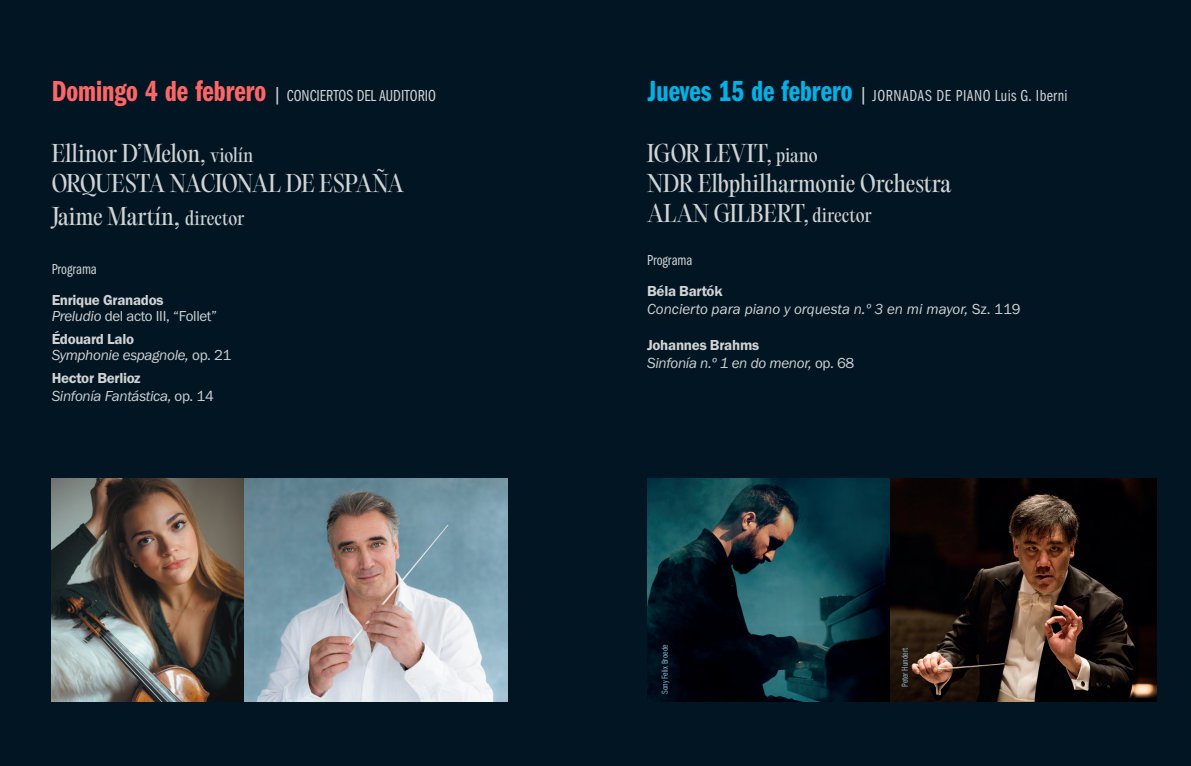
<style>
.page{position:relative;width:1191px;height:766px;background:#fff}
.page>*{position:absolute;margin:0;border:0;box-sizing:border-box;transform-origin:0 0}
.t1{font:22.5px/30px "PP Editorial Old";letter-spacing:-.01em;color:#d1d2d4}
.t2{font:16.5px "Franklin Gothic URW Com Boo";letter-spacing:.02em;color:#d1d2d4}
.t3{font:16.5px "Franklin Gothic URW Com Boo";color:#d1d2d4}
.t4{font:15px "Franklin Gothic URW Boo Ita";letter-spacing:-.02em;color:#d1d2d4}
.t5{font:15px "Franklin Gothic URW Dem";letter-spacing:-.02em;color:#d1d2d4}
.t6{font:15px "Franklin Gothic URW Boo Ita";color:#d1d2d4}
.t7{font:15px "Franklin Gothic URW Boo";letter-spacing:-.02em;color:#d1d2d4}
.t8{font:15px "Franklin Gothic URW Com Boo";color:#d1d2d4}
.t9{font:9px "Franklin Gothic URW Com Boo";color:#8cafcc}
.s1{font-family:"Franklin Gothic URW Com Dem";font-size:30px;color:#f66}
.s2{font-size:21px}
.s3{font-size:18px}
.s4{font-size:25.5px}
.s5{font-family:"Franklin Gothic URW Boo Ita"}
.s6{font-family:"Franklin Gothic URW Boo"}
.s7{font-family:"Franklin Gothic URW Com Dem";font-size:30px;color:#01b0e4}
</style>
<div class="page">
<div style="left:0;top:0;width:1191px;height:765px;background:#011622"></div>
<img style="left:52px;top:478px;width:192px;height:223px">
<img style="left:244px;top:478px;width:263px;height:223px">
<img style="left:647px;top:478px;width:244px;height:223px">
<img style="left:891px;top:478px;width:265px;height:223px">
<p class="t3" style="left:52px;top:84px;width:386px"><span class="s1">Domingo 4 de febrero</span> <span class="s2">|</span> CONCIERTOS DEL AUDITORIO</p>
<p class="t1" style="left:52px;top:138px;width:354px">Ellinor D’Melon, <span class="s3">violín<br></span>ORQUESTA NACIONAL DE ESPAÑA</p>
<p class="t1" style="left:52px;top:201px;width:194px">Jaime Martín<span class="s4">,</span> <span class="s3">director</span></p>
<p class="t8" style="left:52px;top:259px;width:47px">Programa</p>
<p class="t5" style="left:52px;top:290px;width:113px">Enrique Granados</p>
<p class="t7" style="left:52px;top:307px;width:167px"><span class="s5">Preludio</span> del acto III, “Follet”</p>
<p class="t5" style="left:52px;top:329px;width:84px">Édouard Lalo</p>
<p class="t4" style="left:52px;top:346px;width:181px">Symphonie espagnole, <span class="s6">op. 21</span></p>
<p class="t5" style="left:52px;top:368px;width:91px">Hector Berlioz</p>
<p class="t4" style="left:52px;top:386px;width:164px">Sinfonía Fantástica, <span class="s6">op. 14</span></p>
<p class="t2" style="left:647px;top:84px;width:422px"><span class="s7">Jueves 15 de febrero</span> <span class="s2">|</span> JORNADAS DE PIANO Luis G. Iberni</p>
<p class="t1" style="left:647px;top:138px;width:305px">IGOR LEVIT, <span class="s3">piano<br></span>NDR Elbphilharmonie Orchestra<br>ALAN GILBERT, <span class="s3">director</span></p>
<p class="t8" style="left:647px;top:249px;width:47px">Programa</p>
<p class="t5" style="left:647px;top:281px;width:77px">Béla Bartók</p>
<p class="t6" style="left:647px;top:299px;width:375px">Concierto para piano y orquesta n.º 3 en mi mayor, <span class="s6">Sz. 119</span></p>
<p class="t5" style="left:647px;top:335px;width:113px">Johannes Brahms</p>
<p class="t4" style="left:647px;top:353px;width:209px">Sinfonía n.º 1 en do menor, <span class="s6">op. 68</span></p>
<p class="t9" style="left:659px;top:694px;width:51px;rotate:-90deg">Sony Felix Broede</p>
<p class="t9" style="left:899px;top:686px;width:41px;rotate:-90deg">Peter Hundert</p>
</div>
